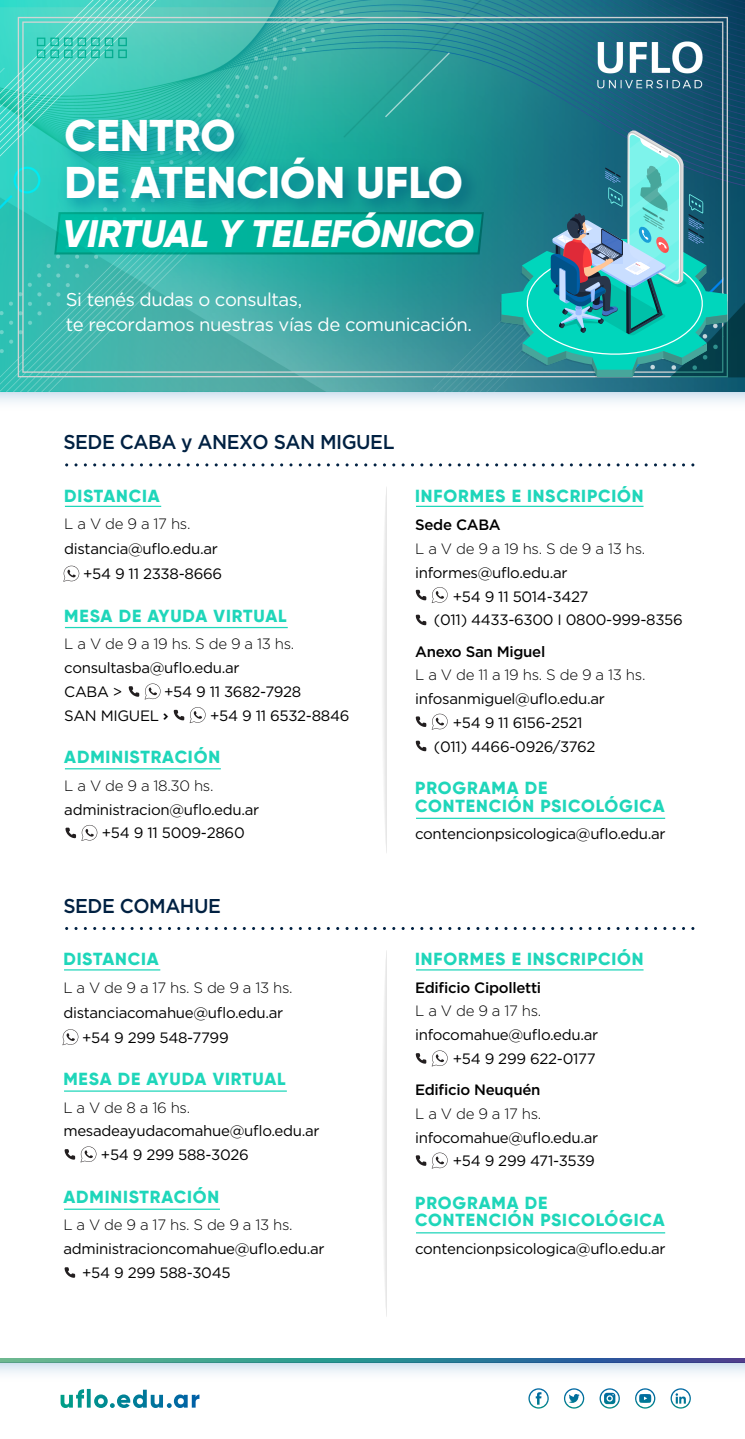
<style>
.page{position:relative;width:745px;height:1439px;background:#fff}
.page>*{position:absolute;margin:0;border:0;box-sizing:border-box;transform-origin:0 0}
.t1{font:800 44.38px/46.4px "Gilroy";color:#fff}
.t2{font:italic 800 38.12px "Gilroy";color:#fff}
.t3{font:500 20px "Gotham";letter-spacing:-.025em;color:#012142;scale:.96 1}
.t4{font:18.5px/24.4px "Gotham";letter-spacing:-.025em;color:#fff}
.t5{font:800 17.5px/17.5px "Gilroy";letter-spacing:.05em;color:#1fd6ba}
.t6{font:15px/23.8px "Gotham";letter-spacing:-.02em;color:#000}
.t7{font:300 15px "Gotham";letter-spacing:-.02em;color:#000}
.t8{font:500 15px "Gotham";letter-spacing:-.02em;color:#000}
.s1{font-family:"Nexa";font-weight:700;font-size:14px}
</style>
<div class="page">
<svg style="left:0;top:392px;width:744px;height:11px"></svg>
<img style="left:0;top:0;width:744px;height:392px">
<svg style="left:499px;top:130px;width:227px;height:250px;background:#33979e"></svg>
<hr style="left:416px;top:506px;width:227px;height:1px;background:#1fd6ba">
<svg style="left:415px;top:587px;width:32px;height:16px"></svg>
<svg style="left:415px;top:615px;width:11px;height:10px"></svg>
<svg style="left:415px;top:713px;width:32px;height:16px"></svg>
<svg style="left:415px;top:740px;width:11px;height:11px"></svg>
<hr style="left:65px;top:506px;width:96px;height:1px;background:#1fd6ba">
<hr style="left:65px;top:627px;width:222px;height:1px;background:#1fd6ba">
<hr style="left:65px;top:768px;width:156px;height:1px;background:#1fd6ba">
<svg style="left:63px;top:565px;width:16px;height:17px"></svg>
<svg style="left:145px;top:683px;width:15px;height:16px"></svg>
<svg style="left:129px;top:686px;width:10px;height:11px"></svg>
<svg style="left:65px;top:825px;width:32px;height:16px"></svg>
<svg style="left:174px;top:707px;width:31px;height:16px"></svg>
<svg style="left:383px;top:499px;width:3px;height:342px"></svg>
<hr style="left:416px;top:969px;width:227px;height:1px;background:#1fd6ba">
<hr style="left:416px;top:1232px;width:248px;height:1px;background:#1fd6ba">
<hr style="left:416px;top:817px;width:248px;height:2px;background:#1fd6ba">
<svg style="left:415px;top:1050px;width:32px;height:16px"></svg>
<svg style="left:415px;top:1152px;width:32px;height:16px"></svg>
<svg style="left:65px;top:1146px;width:31px;height:16px"></svg>
<hr style="left:64px;top:969px;width:96px;height:1px;background:#1fd6ba">
<hr style="left:64px;top:1090px;width:223px;height:1px;background:#1fd6ba">
<hr style="left:64px;top:1208px;width:156px;height:1px;background:#1fd6ba">
<svg style="left:62px;top:1029px;width:16px;height:16px"></svg>
<svg style="left:65px;top:1267px;width:10px;height:10px"></svg>
<svg style="left:383px;top:962px;width:3px;height:343px"></svg>
<div style="left:0;top:1362px;width:744px;height:20px;background:linear-gradient(to bottom,#d5e4f1,#fff)"></div>
<svg style="left:0;top:1358px;width:744px;height:5px;background:#388291"></svg>
<svg style="left:61px;top:1388px;width:138px;height:20px"></svg>
<svg style="left:528px;top:1388px;width:162px;height:20px"></svg>
<img style="left:52px;top:101px;width:436px;height:134px">
<svg style="left:54px;top:212px;width:429px;height:42px;background:#00ad97"></svg>
<h1 class="t1" style="left:65px;top:112px;width:399px">CENTRO<br>DE ATENCIÓN UFLO</h1>
<h2 class="t2" style="left:63px;top:209px;width:412px">VIRTUAL Y TELEFÓNICO</h2>
<p class="t4" style="left:66px;top:287px;width:407px">Si tenés dudas o consultas,<br>te recordamos nuestras vías de comunicación.</p>
<h3 class="t3" style="left:63px;top:429px;width:346px">SEDE CABA y ANEXO SAN MIGUEL</h3>
<p class="t5" style="left:64px;top:486px;width:97px">DISTANCIA</p>
<p class="t7" style="left:64px;top:514px;width:128px">L a V de 9 a 17 hs.</p>
<p class="t6" style="left:64px;top:536px;width:159px;line-height:25px;text-align:right">distancia@uflo.edu.ar +54 9 11 2338-8666</p>
<p class="t5" style="left:64px;top:606px;width:224px">MESA DE AYUDA VIRTUAL</p>
<p class="t7" style="left:64px;top:634px;width:231px">L a V de 9 a 19 hs. S de 9 a 13 hs.</p>
<p class="t6" style="left:64px;top:655px;width:177px">consultasba@uflo.edu.ar<br>CABA &gt;</p>
<p class="t6" style="left:64px;top:679px;width:238px;line-height:24.2px;text-indent:100px">+54 9 11 3682-7928<br>SAN MIGUEL <span class="s1">&gt;</span></p>
<p class="t6" style="left:210px;top:703px;width:141px">+54 9 11 6532-8846</p>
<p class="t5" style="left:64px;top:748px;width:157px">ADMINISTRACIÓN</p>
<p class="t7" style="left:64px;top:776px;width:151px">L a V de 9 a 18.30 hs.</p>
<p class="t6" style="left:102px;top:797px;width:159px;text-indent:-38px">administracion@uflo.edu.ar +54 9 11 5009-2860</p>
<p class="t5" style="left:415px;top:486px;width:230px">INFORMES E INSCRIPCIÓN</p>
<p class="t8" style="left:415px;top:515px;width:87px">Sede CABA</p>
<p class="t7" style="left:415px;top:539px;width:231px">L a V de 9 a 19 hs. S de 9 a 13 hs.</p>
<p class="t6" style="left:415px;top:560px;width:154px">informes@uflo.edu.ar</p>
<p class="t6" style="left:452px;top:584px;width:137px">+54 9 11 5014-3427</p>
<p class="t6" style="left:433px;top:608px;width:250px">(011) 4433-6300 I 0800-999-8356</p>
<p class="t8" style="left:415px;top:641px;width:132px">Anexo San Miguel</p>
<p class="t7" style="left:415px;top:665px;width:231px">L a V de 11 a 19 hs. S de 9 a 13 hs.</p>
<p class="t6" style="left:415px;top:686px;width:191px">infosanmiguel@uflo.edu.ar</p>
<p class="t6" style="left:452px;top:710px;width:131px">+54 9 11 6156-2521</p>
<p class="t6" style="left:433px;top:734px;width:163px">(011) 4466-0926/3762</p>
<p class="t5" style="left:415px;top:779px;width:251px">PROGRAMA DE<br>CONTENCIÓN PSICOLÓGICA</p>
<p class="t6" style="left:415px;top:821px;width:252px">contencionpsicologica@uflo.edu.ar</p>
<h3 class="t3" style="left:63px;top:892px;width:165px">SEDE COMAHUE</h3>
<p class="t5" style="left:63px;top:950px;width:97px">DISTANCIA</p>
<p class="t7" style="left:63px;top:977px;width:231px">L a V de 9 a 17 hs. S de 9 a 13 hs.</p>
<p class="t6" style="left:82px;top:999px;width:202px;line-height:25px;text-indent:-19px">distanciacomahue@uflo.edu.ar +54 9 299 548-7799</p>
<p class="t5" style="left:63px;top:1070px;width:224px">MESA DE AYUDA VIRTUAL</p>
<p class="t7" style="left:63px;top:1097px;width:128px">L a V de 8 a 16 hs.</p>
<p class="t6" style="left:101px;top:1118px;width:220px;text-indent:-38px">mesadeayudacomahue@uflo.edu.ar +54 9 299 588-3026</p>
<p class="t5" style="left:63px;top:1187px;width:157px">ADMINISTRACIÓN</p>
<p class="t7" style="left:63px;top:1215px;width:231px">L a V de 9 a 17 hs. S de 9 a 13 hs.</p>
<p class="t6" style="left:82px;top:1236px;width:244px;text-indent:-19px">administracioncomahue@uflo.edu.ar +54 9 299 588-3045</p>
<p class="t5" style="left:415px;top:950px;width:230px">INFORMES E INSCRIPCIÓN</p>
<p class="t8" style="left:415px;top:977px;width:127px">Edificio Cipolletti</p>
<p class="t7" style="left:415px;top:1001px;width:128px">L a V de 9 a 17 hs.</p>
<p class="t6" style="left:415px;top:1022px;width:184px;text-align:right">infocomahue@uflo.edu.ar +54 9 299 622-0177</p>
<p class="t8" style="left:415px;top:1080px;width:127px">Edificio Neuquén</p>
<p class="t7" style="left:415px;top:1104px;width:128px">L a V de 9 a 17 hs.</p>
<p class="t6" style="left:415px;top:1125px;width:184px;text-align:right">infocomahue@uflo.edu.ar +54 9 299 471-3539</p>
<p class="t5" style="left:415px;top:1194px;width:251px">PROGRAMA DE<br>CONTENCIÓN PSICOLÓGICA</p>
<p class="t6" style="left:415px;top:1236px;width:252px">contencionpsicologica@uflo.edu.ar</p>
</div>
